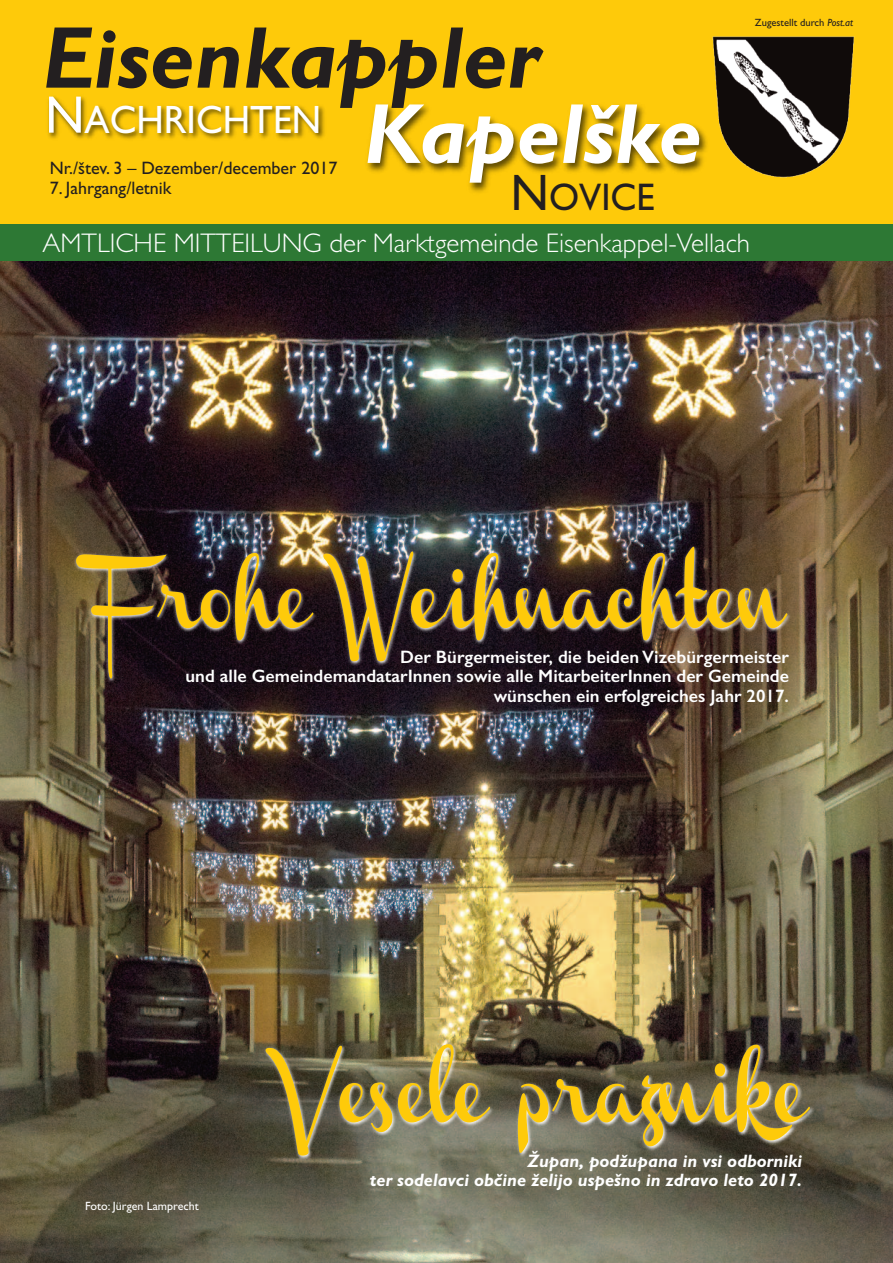
<style>
.page{position:relative;width:893px;height:1263px;background:#fff}
.page>*{position:absolute;margin:0;border:0;box-sizing:border-box;transform-origin:0 0}
.t1{font:italic 700 88.2px "Gill Sans SLO";color:#231f20}
.t2{font:italic 700 85.8px "Gill Sans SLO";color:#fff}
.t3{font:63px "Channel";color:#feca0a;scale:.8 1}
.t4{font:39.75px "Gill Sans SLO";color:#fff;scale:.95 1}
.t5{font:38.55px "Gill Sans SLO";color:#231f20;scale:.95 1}
.t6{font:300 27px "Gill Sans";color:#fff}
.t7{font:600 18px/19.5px "Gill Sans";color:#fff;text-align:right}
.t8{font:italic 700 18px/19.5px "Gill Sans SLO";color:#fff;text-align:right}
.t9{font:18px "Gill Sans";color:#231f20}
.t10{font:12px "Gill Sans";color:#fff}
.t11{font:10.5px "Gill Sans";color:#231f20}
.s1{font-size:52.95px}
.s2{font-size:51.45px}
.s3{font-style:italic}
</style>
<div class="page">
<div style="left:0;top:0;width:893px;height:224px;background:#feca0a"></div>
<div style="left:0;top:224px;width:893px;height:38px;background:#2d7834"></div>
<img style="left:48px;top:96px;width:277px;height:43px">
<img style="left:712px;top:36px;width:143px;height:142px">
<img style="left:367px;top:86px;width:397px;height:107px">
<img style="left:0;top:262px;width:893px;height:1001px">
<img style="left:0;top:535px;width:893px;height:182px">
<img style="left:6px;top:1030px;width:887px;height:181px">
<h1 class="t1" style="left:42px;top:24px;width:499px">Eisenkappler</h1>
<h3 class="t4" style="left:45px;top:104px;width:292px"><span class="s1">N</span>ACHRICHTEN</h3>
<h2 class="t2" style="left:364px;top:101px;width:340px">Kapelške</h2>
<p class="t9" style="left:50px;top:161px;width:289px">Nr./štev. 3 – Dezember/december 2017</p>
<h3 class="t5" style="left:511px;top:182px;width:153px"><span class="s2">N</span>OVICE</h3>
<p class="t9" style="left:50px;top:181px;width:123px">7. Jahrgang/letnik</p>
<p class="t11" style="left:755px;top:18px;width:100px">Zugestellt durch <span class="s3">Post.at</span></p>
<h3 class="t6" style="left:42px;top:232px;width:709px">AMTLICHE MITTEILUNG der Marktgemeinde Eisenkappel-Vellach</h3>
<h3 class="t3" style="left:102px;top:569px;width:856px">Frohe Weihnachten</h3>
<p class="t7" style="left:186px;top:647px;width:605px">Der Bürgermeister, die beiden Vizebürgermeister<br>und alle GemeindemandatarInnen sowie alle MitarbeiterInnen der Gemeinde wünschen ein erfolgreiches Jahr 2017.</p>
<p class="t10" style="left:85px;top:1201px;width:115px">Foto: Jürgen Lamprecht</p>
<h3 class="t3" style="left:282px;top:1063px;width:659px">Vesele praznike</h3>
<p class="t8" style="left:370px;top:1152px;width:434px">Äupan, podäupana in vsi odborniki<br>ter sodelavci oböine äelijo uspeüno in zdravo leto 2017.</p>
</div>
